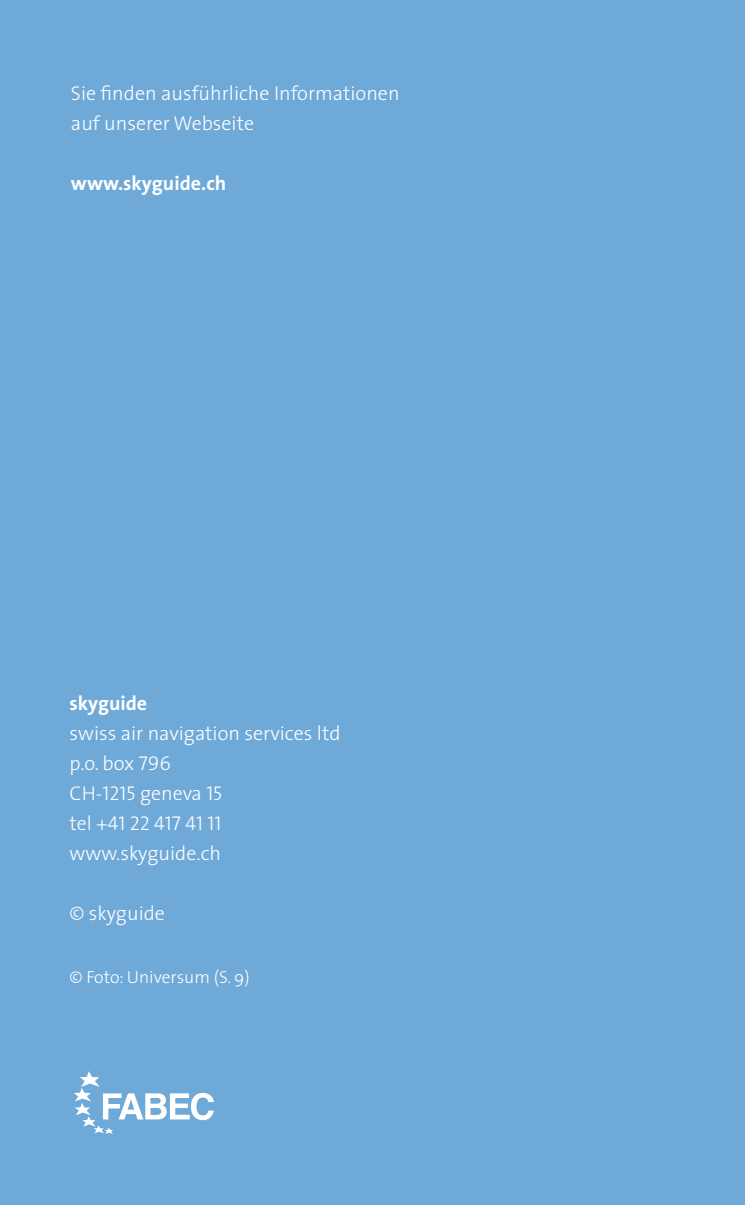
<style>
.page{position:relative;width:745px;height:1205px;background:#fff}
.page>*{position:absolute;margin:0;border:0;box-sizing:border-box;transform-origin:0 0}
.t1{font:300 20px/30px "The Sans";color:#fff}
.t2{font:700 20px "The Sans";color:#fff}
.t3{font:20px "The Sans Light Caps";color:#fff}
.t4{font:700 20px "The Sans B7";color:#fff}
._18-texte{font:300 17.5px "The Sans";color:#fff}
.s1{font-family:"The Sans Light Caps";font-weight:400}
.s2{font-family:"The Sans";font-weight:300}
</style>
<div class="page">
<hr style="left:744px;top:0;width:1px;height:1205px;background:#ededee">
<div style="left:0;top:0;width:744px;height:1205px;background:#6fa9d8"></div>
<svg style="left:74px;top:1071px;width:140px;height:63px"></svg>
<p class="t1" style="left:71px;top:77px;width:330px">Sie finden ausführliche Informationen auf unserer Webseite</p>
<p class="t2" style="left:71px;top:166px;width:157px">www.skyguide.ch</p>
<p class="t4" style="left:69px;top:693px;width:79px">skyguide</p>
<p class="t1" style="left:69px;top:718px;width:272px">swiss air navigation services ltd</p>
<p class="t1" style="left:69px;top:748px;width:103px">p.o. box <span class="s1">796</span></p>
<p class="t1" style="left:69px;top:778px;width:154px">CH-<span class="s1">1215</span> geneva <span class="s1">15</span></p>
<p class="t3" style="left:69px;top:807px;width:153px"><span class="s2">tel +</span>41 22 417 41 11</p>
<p class="t1" style="left:69px;top:838px;width:153px">www.skyguide.ch</p>
<p class="t1" style="left:69px;top:898px;width:97px">© skyguide</p>
<p class="_18-texte" style="left:69px;top:962px;width:181px">© Foto: Universum (S. 9)</p>
</div>
